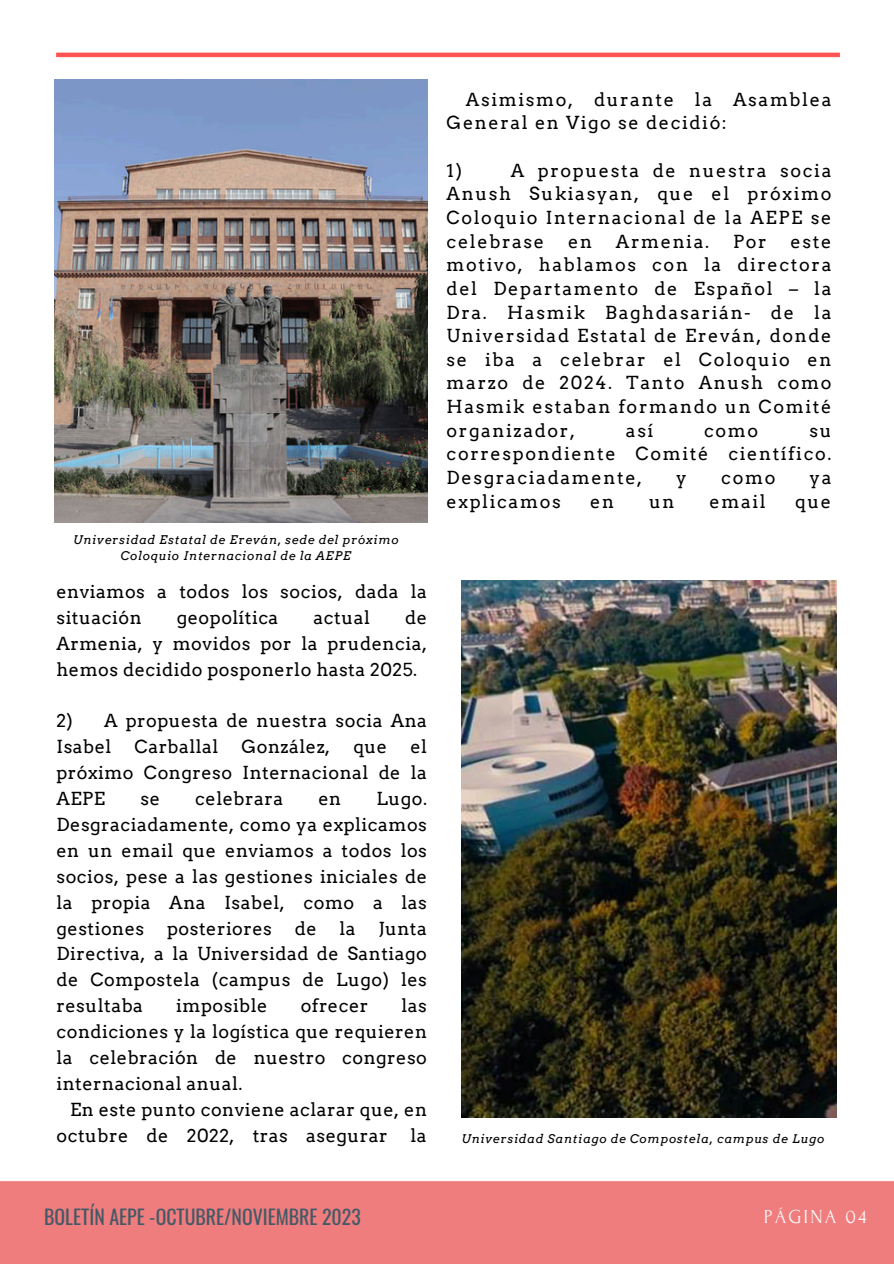
<style>
.page{position:relative;width:894px;height:1264px;background:#fff}
.page>*{position:absolute;margin:0;border:0;box-sizing:border-box;transform-origin:0 0}
.t1{font:19.8px "Oswald";color:#435967}
.t2{font:19.8px "Forum";letter-spacing:.1em;color:#fafafa}
.t3{font:18px/25.8px "Arvo";letter-spacing:.03em;color:#000;text-align:justify}
.t4{font:18px/23.7px "Arvo";letter-spacing:.09em;color:#000}
.t5{font:italic 12px/16px "Arvo";letter-spacing:.06em;color:#000;text-align:center}
</style>
<div class="page">
<img style="left:0;top:52px;width:893px;height:1211px">
<img style="left:55px;top:79px;width:372px;height:444px">
<img style="left:461px;top:580px;width:375px;height:537px">
<p class="t4" style="left:446px;top:87px;width:386px;text-indent:19px">Asimismo, durante la Asamblea<br>General en Vigo se decidió:</p>
<p class="t3" style="left:446px;top:157px;width:17px">1)</p>
<p class="t3" style="left:446px;top:158px;width:386px;line-height:23.7px;text-indent:64px">A propuesta de nuestra socia Anush Sukiasyan, que el próximo Coloquio Internacional de la AEPE se celebrase</p>
<p class="t3" style="left:568px;top:228px;width:25px">en</p>
<p class="t4" style="left:615px;top:229px;width:95px">Armenia.</p>
<p class="t3" style="left:732px;top:228px;width:35px">Por</p>
<p class="t3" style="left:446px;top:229px;width:386px;line-height:23.7px;text-indent:344px">este motivo, hablamos con la directora del Departamento de Español – la Dra. Hasmik Baghdasarián- de la Universidad Estatal de Ereván, donde se iba a celebrar el Coloquio en marzo de 2024. Tanto Anush como Hasmik estaban formando un Comité organizador,</p>
<p class="t3" style="left:625px;top:417px;width:29px">así</p>
<p class="t3" style="left:704px;top:417px;width:56px">como</p>
<p class="t3" style="left:446px;top:418px;width:386px;line-height:23.7px;text-indent:362px">su correspondiente Comité científico.<br>Desgraciadamente,</p>
<p class="t3" style="left:676px;top:464px;width:12px">y</p>
<p class="t3" style="left:721px;top:464px;width:56px">como</p>
<p class="t3" style="left:809px;top:464px;width:23px">ya</p>
<p class="t5" style="left:73px;top:531px;width:326px">Universidad Estatal de Ereván, sede del próximo<br>Coloquio Internacional de la AEPE</p>
<p class="t3" style="left:56px;top:578px;width:372px">enviamos a todos los socios, dada la situación</p>
<p class="t3" style="left:56px;top:604px;width:372px;text-indent:348px">de Armenia, y movidos por la prudencia, hemos decidido posponerlo hasta 2025.</p>
<p class="t3" style="left:56px;top:708px;width:372px">2) A propuesta de nuestra socia Ana<br>Isabel</p>
<p class="t3" style="left:177px;top:604px;width:103px">geopolítica</p>
<p class="t3" style="left:313px;top:604px;width:58px">actual</p>
<p class="t3" style="left:56px;top:734px;width:372px;text-indent:354px">el próximo Congreso Internacional de la AEPE</p>
<p class="t3" style="left:135px;top:734px;width:85px">Carballal</p>
<p class="t3" style="left:241px;top:734px;width:90px">González,</p>
<p class="t3" style="left:353px;top:734px;width:35px">que</p>
<p class="t3" style="left:140px;top:785px;width:21px">se</p>
<p class="t3" style="left:195px;top:785px;width:89px">celebrara</p>
<p class="t3" style="left:318px;top:785px;width:24px">en</p>
<p class="t3" style="left:56px;top:785px;width:372px;text-indent:320px">Lugo.<br>Desgraciadamente, como ya explicamos en un email que enviamos a todos los socios, pese a las gestiones iniciales de la propia Ana Isabel, como a las gestiones</p>
<p class="t3" style="left:167px;top:915px;width:106px">posteriores</p>
<p class="t3" style="left:295px;top:915px;width:23px">de</p>
<p class="t3" style="left:339px;top:915px;width:18px">la</p>
<p class="t3" style="left:56px;top:915px;width:372px;text-indent:322px">Junta Directiva, a la Universidad de Santiago de Compostela (campus de Lugo) les resultaba</p>
<p class="t3" style="left:56px;top:992px;width:372px;text-indent:345px">las condiciones y la logística que requieren la celebración de nuestro congreso internacional anual.</p>
<p class="t3" style="left:56px;top:1096px;width:372px;text-indent:14px">En este punto conviene aclarar que, en octubre de 2022, tras asegurar</p>
<p class="t3" style="left:176px;top:992px;width:93px">imposible</p>
<p class="t3" style="left:300px;top:992px;width:69px">ofrecer</p>
<p class="t3" style="left:410px;top:1122px;width:18px">la</p>
<p class="t4" style="left:446px;top:489px;width:116px">explicamos</p>
<p class="t3" style="left:590px;top:488px;width:25px">en</p>
<p class="t3" style="left:649px;top:488px;width:27px">un</p>
<p class="t3" style="left:709px;top:488px;width:58px">email</p>
<p class="t3" style="left:794px;top:488px;width:37px">que</p>
<p class="t5" style="left:461px;top:1130px;width:364px">Universidad Santiago de Compostela, campus de Lugo</p>
<p class="t1" style="left:44px;top:1199px;width:318px">BOLETÍN AEPE -OCTUBRE/NOVIEMBRE 2023</p>
<p class="t2" style="left:763px;top:1205px;width:104px">PÁGINA 04</p>
</div>
